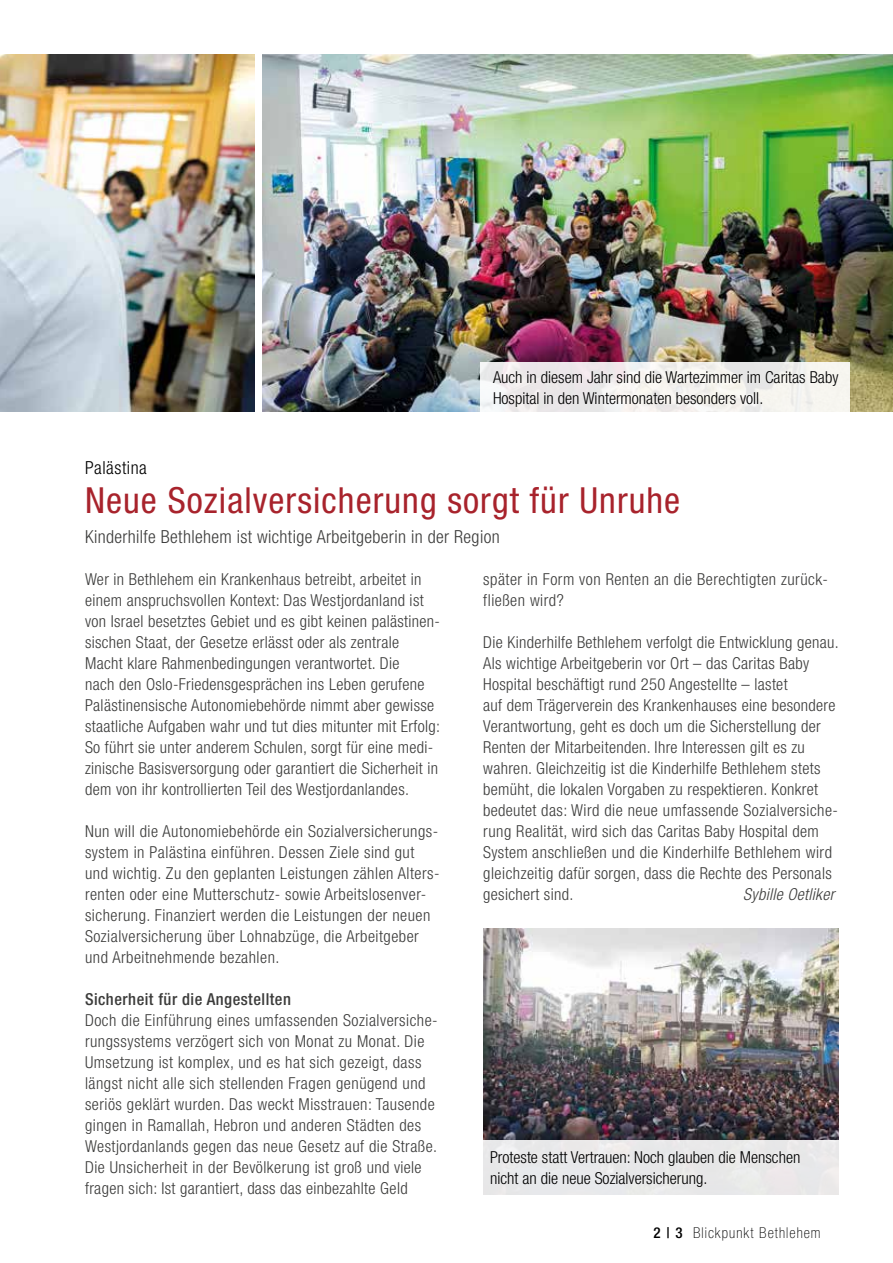
<style>
.page{position:relative;width:893px;height:1263px;background:#fff}
.page>*{position:absolute;margin:0;border:0;box-sizing:border-box;transform-origin:0 0}
.t1{font:condensed 36px "Helvetica Neue";letter-spacing:.03em;color:#a8232c}
.t2{font:300 condensed 18px "Helvetica Neue";letter-spacing:.02em;color:#3c3c3b}
.t3{font:300 condensed 18px "Helvetica Neue";letter-spacing:.03em;color:#000}
.t4{font:300 condensed 16.5px/21px "Helvetica Neue";letter-spacing:.02em;color:#3c3c3b}
.t5{font:300 condensed 16.5px/21px "Helvetica Neue";color:#000}
.t6{font:500 condensed 16.5px "Helvetica Neue";letter-spacing:.03em;color:#3c3c3b}
.t7{font:italic 300 condensed 16.5px "Helvetica Neue";letter-spacing:.02em;color:#3c3c3b}
.t8{font:100 condensed 15px "Helvetica Neue";letter-spacing:.07em;color:#000}
.s1{font-weight:500}
</style>
<div class="page">
<img style="left:0;top:54px;width:254px;height:357px">
<img style="left:263px;top:54px;width:630px;height:357px">
<svg style="left:480px;top:362px;width:370px;height:50px;fill:#f2f0ed"></svg>
<img style="left:483px;top:928px;width:356px;height:213px">
<div style="left:480px;top:1141px;width:370px;height:68px;background:linear-gradient(to bottom,#e4e3e4,#f8f8f9)"></div>
<p class="t5" style="left:493px;top:366px;width:347px">Auch in diesem Jahr sind die Wartezimmer im Caritas Baby<br>Hospital in den Wintermonaten besonders voll.</p>
<p class="t3" style="left:85px;top:457px;width:63px">Palästina</p>
<h1 class="t1" style="left:85px;top:479px;width:597px">Neue Sozialversicherung sorgt für Unruhe</h1>
<p class="t2" style="left:85px;top:526px;width:416px">Kinderhilfe Bethlehem ist wichtige Arbeitgeberin in der Region</p>
<p class="t4" style="left:85px;top:568px;width:357px">Wer in Bethlehem ein Krankenhaus betreibt, arbeitet in einem anspruchsvollen Kontext: Das Westjordanland ist von Israel besetztes Gebiet und es gibt keinen palästinen&shy;sischen Staat, der Gesetze erlässt oder als zentrale Macht klare Rahmenbedingungen verantwortet. Die<br>nach den Oslo-Friedensgesprächen ins Leben gerufene Palästinensische Autonomiebehörde nimmt aber gewisse staatliche Aufgaben wahr und tut dies mitunter mit Erfolg:<br>So führt sie unter anderem Schulen, sorgt für eine medi&shy;zinische Basisversorgung oder garantiert die Sicherheit in dem von ihr kontrollierten Teil des Westjordanlandes.</p>
<p class="t4" style="left:85px;top:820px;width:356px">Nun will die Autonomiebehörde ein Sozialversicherungs&shy;system in Palästina einführen. Dessen Ziele sind gut und wichtig. Zu den geplanten Leistungen zählen Alters&shy;renten oder eine Mutterschutz- sowie Arbeitslosenver&shy;sicherung. Finanziert werden die Leistungen der neuen Sozialversicherung über Lohnabzüge, die Arbeitgeber und Arbeitnehmende bezahlen.</p>
<p class="t6" style="left:85px;top:989px;width:207px">Sicherheit für die Angestellten</p>
<p class="t4" style="left:85px;top:1009px;width:354px">Doch die Einführung eines umfassenden Sozialversiche&shy;rungssystems verzögert sich von Monat zu Monat. Die Umsetzung ist komplex, und es hat sich gezeigt, dass längst nicht alle sich stellenden Fragen genügend und seriös geklärt wurden. Das weckt Misstrauen: Tausende gingen in Ramallah, Hebron und anderen Städten des Westjordanlands gegen das neue Gesetz auf die Straße.<br>Die Unsicherheit in der Bevölkerung ist groß und viele fragen sich: Ist garantiert, dass das einbezahlte Geld</p>
<p class="t4" style="left:483px;top:568px;width:346px">später in Form von Renten an die Berechtigten zurück&shy;fließen wird?</p>
<p class="t4" style="left:483px;top:631px;width:357px">Die Kinderhilfe Bethlehem verfolgt die Entwicklung genau.<br>Als wichtige Arbeitgeberin vor Ort – das Caritas Baby Hospital beschäftigt rund 250 Angestellte – lastet<br>auf dem Trägerverein des Krankenhauses eine besondere Verantwortung, geht es doch um die Sicherstellung der Renten der Mitarbeitenden. Ihre Interessen gilt es zu wahren. Gleichzeitig ist die Kinderhilfe Bethlehem stets bemüht, die lokalen Vorgaben zu respektieren. Konkret bedeutet das: Wird die neue umfassende Sozialversiche&shy;rung Realität, wird sich das Caritas Baby Hospital dem System anschließen und die Kinderhilfe Bethlehem wird gleichzeitig dafür sorgen, dass die Rechte des Personals gesichert sind.</p>
<p class="t7" style="left:743px;top:885px;width:92px">Sybille Oetliker</p>
<p class="t5" style="left:490px;top:1147px;width:312px">Proteste statt Vertrauen: Noch glauben die Menschen nicht an die neue Sozialversicherung.</p>
<p class="t8" style="left:653px;top:1224px;width:169px"><span class="s1">2 | 3</span> Blickpunkt Bethlehem</p>
</div>
